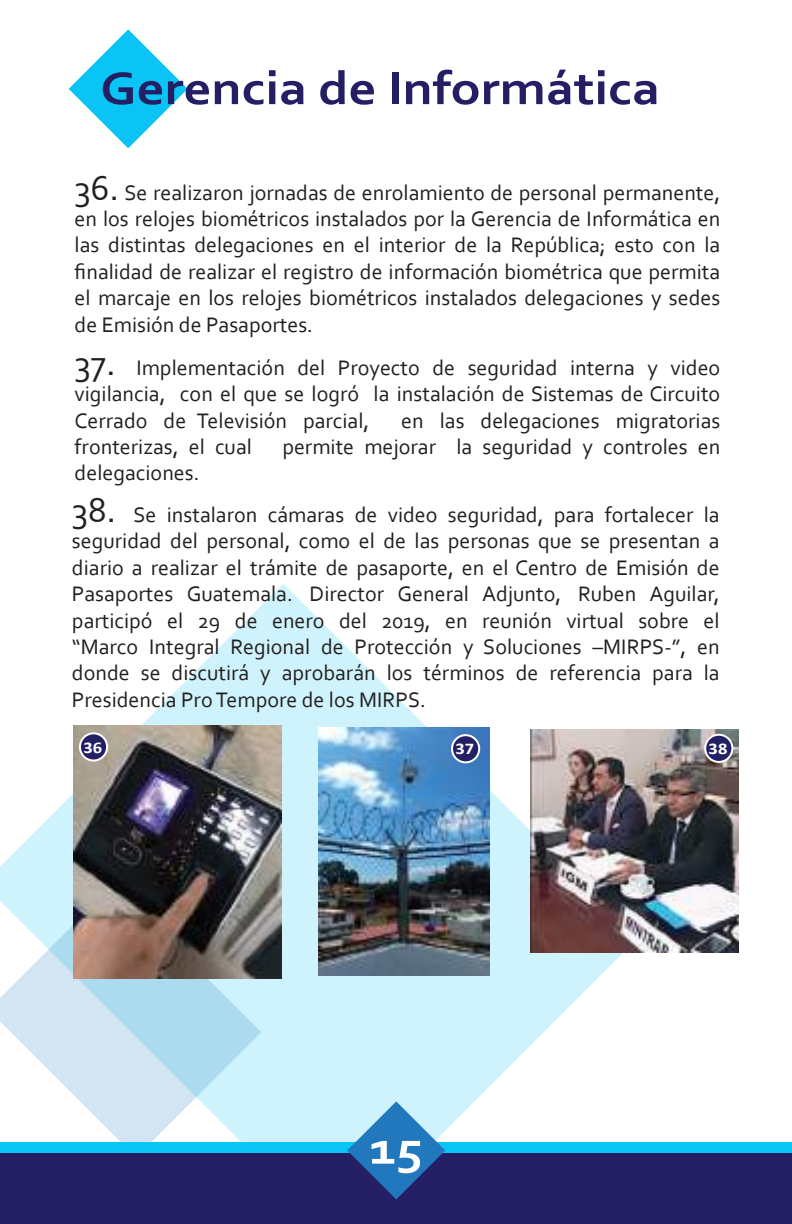
<style>
.page{position:relative;width:792px;height:1224px;background:#fff}
.page>*{position:absolute;margin:0;border:0;box-sizing:border-box;transform-origin:0 0}
.t1{font:700 48px "Corbel";color:#241f64;scale:1.13 1}
.t2{font:700 48px "Corbel";color:#fff;scale:1.13 1}
.t3{font:22px/26.4px "Corbel";color:#241f1f;text-align:justify}
.t4{font:700 16.4px "Calibri";color:#fff;scale:1.13 1}
.s1{font-size:36px}
</style>
<div class="page">
<svg style="left:0;top:584px;width:638px;height:558px"></svg>
<svg style="left:0;top:885px;width:261px;height:257px"></svg>
<div style="left:0;top:1142px;width:792px;height:70px;background:#09c4f4"></div>
<div style="left:0;top:1154px;width:792px;height:70px;background:#241f64"></div>
<svg style="left:347px;top:1101px;width:98px;height:98px"></svg>
<svg style="left:69px;top:29px;width:119px;height:119px"></svg>
<img style="left:73px;top:726px;width:208px;height:253px">
<img style="left:531px;top:730px;width:208px;height:223px">
<div style="left:80px;top:733px;width:27px;height:28px;background:#241f64;border-radius:50%"></div>
<div style="left:79px;top:732px;width:29px;height:30px;border:2px solid #fff;border-radius:50%"></div>
<div style="left:705px;top:735px;width:27px;height:27px;background:#241f64;border-radius:50%"></div>
<div style="left:704px;top:734px;width:29px;height:29px;border:2px solid #fff;border-radius:50%"></div>
<img style="left:319px;top:727px;width:170px;height:248px">
<div style="left:452px;top:735px;width:27px;height:27px;background:#241f64;border-radius:50%"></div>
<div style="left:451px;top:734px;width:29px;height:29px;border:2px solid #fff;border-radius:50%"></div>
<h1 class="t1" style="left:100px;top:58px;width:497px">Gerencia de Informática</h1>
<p class="t3" style="left:75px;top:178px;width:647px"><span class="s1">36.</span> Se realizaron jornadas de enrolamiento de personal permanente, en los relojes biométricos instalados por la Gerencia de Informática en las distintas delegaciones en el interior de la República; esto con la finalidad de realizar el registro de información biométrica que permita el marcaje en los relojes biométricos instalados delegaciones y sedes de Emisión de Pasaportes.</p>
<p class="t3" style="left:75px;top:354px;width:647px"><span class="s1">37.</span> Implementación del Proyecto de seguridad interna y video vigilancia, con el que se logró la instalación de Sistemas de Circuito Cerrado de Televisión parcial,</p>
<p class="t3" style="left:401px;top:406px;width:321px">en las delegaciones migratorias</p>
<p class="t3" style="left:75px;top:433px;width:179px">fronterizas, el cual</p>
<p class="t3" style="left:282px;top:433px;width:440px">permite mejorar la seguridad y controles en</p>
<p class="t3" style="left:75px;top:459px;width:126px">delegaciones.</p>
<p class="t3" style="left:72px;top:501px;width:649px"><span class="s1">38.</span> Se instalaron cámaras de video seguridad, para fortalecer la seguridad del personal, como el de las personas que se presentan a diario a realizar el trámite de pasaporte, en el Centro de Emisión de Pasaportes Guatemala. Director General Adjunto, Ruben Aguilar, participó el 29 de enero del 2019, en reunión virtual sobre el “Marco Integral Regional de Protección y Soluciones –MIRPS-”, en donde se discutirá y aprobarán los términos de referencia para la Presidencia Pro Tempore de los MIRPS.</p>
<p class="t4" style="left:83px;top:735px;width:18px">36</p>
<p class="t4" style="left:455px;top:737px;width:18px">37</p>
<p class="t4" style="left:709px;top:737px;width:18px">38</p>
<h1 class="t2" style="left:369px;top:1118px;width:49px">15</h1>
</div>
